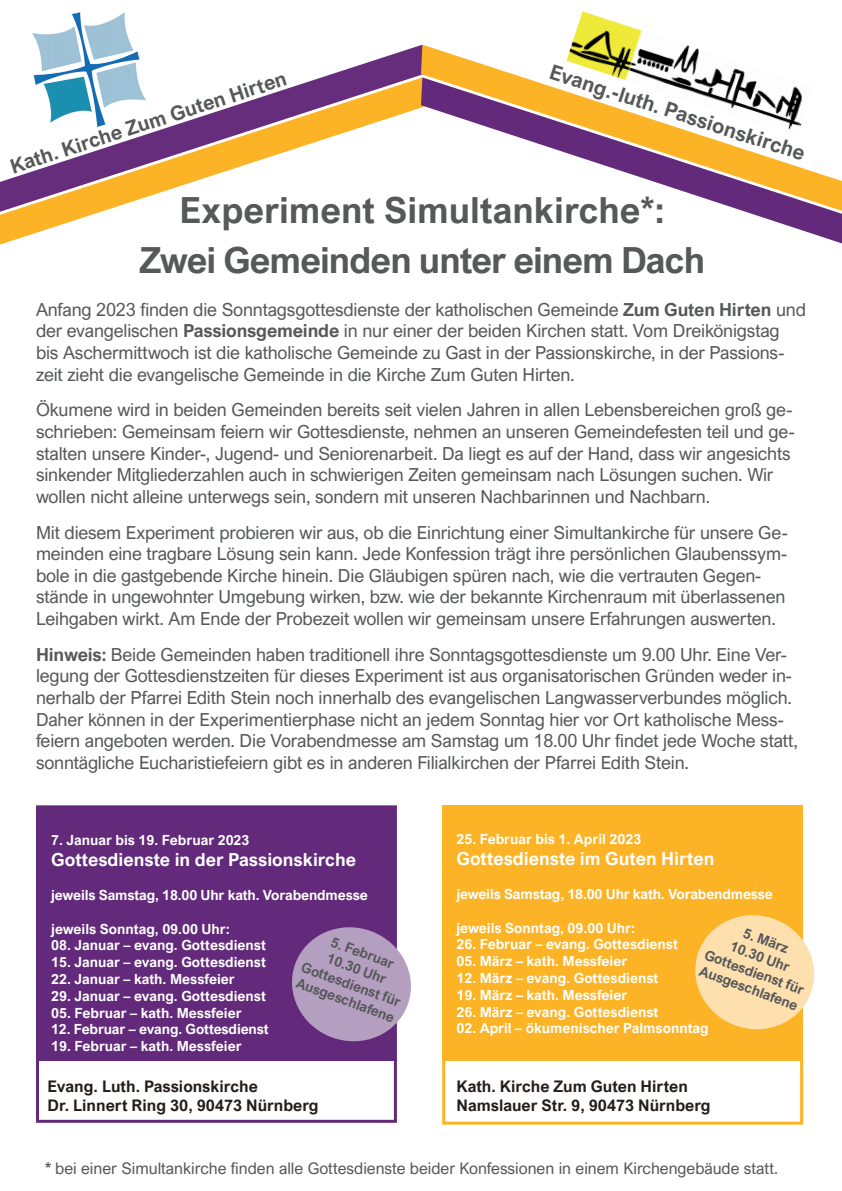
<style>
.page{position:relative;width:842px;height:1191px;background:#fff}
.page>*{position:absolute;margin:0;border:0;box-sizing:border-box;transform-origin:0 0}
.t1{font:700 36px "Arial Nova";letter-spacing:-.015em;color:#57585a}
.t2{font:700 20.6px "Arial Nova";color:#57585a}
.t3{font:700 20px "Arial Nova";color:#57585a}
.t4{font:18px/21.6px "Arial Nova";letter-spacing:-.01em;color:#57585a}
.t5{font:700 18px "Arial Nova";color:#fff}
.t6{font:700 16px/19.2px "Arial Nova";color:#241e1b}
.t7{font:16px "Arial Nova";color:#57585a}
.t8{font:700 14px "Arial Nova";color:#fff}
.t9{font:700 14px/16.8px "Arial Nova";color:#57585a;text-align:center}
.s1{font-weight:700}
</style>
<div class="page">
<img style="left:571px;top:11px;width:71px;height:34px">
<img style="left:32px;top:13px;width:99px;height:32px">
<svg style="left:33px;top:45px;width:388px;height:32px"></svg>
<svg style="left:0;top:77px;width:421px;height:167px"></svg>
<svg style="left:421px;top:45px;width:324px;height:32px"></svg>
<svg style="left:421px;top:77px;width:421px;height:166px"></svg>
<div style="left:36px;top:806px;width:360px;height:254px;background:#63297b"></div>
<div style="left:36px;top:1057px;width:361px;height:65px;border:3px solid #63297b"></div>
<div style="left:442px;top:805px;width:361px;height:255px;background:#fcb325"></div>
<div style="left:442px;top:1057px;width:361px;height:67px;border:3px solid #fcb325"></div>
<svg style="left:292px;top:919px;width:119px;height:129px"></svg>
<svg style="left:695px;top:915px;width:120px;height:115px"></svg>
<p class="t3" style="left:7px;top:156px;width:291px;rotate:-18deg">Kath. Kirche Zum Guten Hirten</p>
<p class="t2" style="left:554px;top:60px;width:269px;rotate:18deg">Evang.-luth. Passionskirche</p>
<h1 class="t1" style="left:180px;top:190px;width:487px">Experiment Simultankirche*:</h1>
<h1 class="t1" style="left:140px;top:239px;width:567px">Zwei Gemeinden unter einem Dach</h1>
<p class="t4" style="left:36px;top:299px;width:771px">Anfang 2023 finden die Sonntagsgottesdienste der katholischen Gemeinde <span class="s1">Zum Guten Hirten</span> und der evangelischen <span class="s1">Passionsgemeinde</span> in nur einer der beiden Kirchen statt. Vom Dreikönigstag bis Aschermittwoch ist die katholische Gemeinde zu Gast in der Passionskirche, in der Passions&shy;zeit zieht die evangelische Gemeinde in die Kirche Zum Guten Hirten.</p>
<p class="t4" style="left:36px;top:399px;width:760px">Ökumene wird in beiden Gemeinden bereits seit vielen Jahren in allen Lebensbereichen groß ge&shy;schrieben: Gemeinsam feiern wir Gottesdienste, nehmen an unseren Gemeindefesten teil und ge&shy;stalten unsere Kinder-, Jugend- und Seniorenarbeit. Da liegt es auf der Hand, dass wir angesichts sinkender Mitgliederzahlen auch in schwierigen Zeiten gemeinsam nach Lösungen suchen. Wir wollen nicht alleine unterwegs sein, sondern mit unseren Nachbarinnen und Nachbarn.</p>
<p class="t4" style="left:36px;top:521px;width:753px">Mit diesem Experiment probieren wir aus, ob die Einrichtung einer Simultankirche für unsere Ge&shy;meinden eine tragbare Lösung sein kann. Jede Konfession trägt ihre persönlichen Glaubenssym&shy;bole in die gastgebende Kirche hinein. Die Gläubigen spüren nach, wie die vertrauten Gegen&shy;stände in ungewohnter Umgebung wirken, bzw. wie der bekannte Kirchenraum mit überlassenen Leihgaben wirkt. Am Ende der Probezeit wollen wir gemeinsam unsere Erfahrungen auswerten.</p>
<p class="t4" style="left:36px;top:643px;width:763px"><span class="s1">Hinweis:</span> Beide Gemeinden haben traditionell ihre Sonntagsgottesdienste um 9.00 Uhr. Eine Ver&shy;legung der Gottesdienstzeiten für dieses Experiment ist aus organisatorischen Gründen weder in&shy;nerhalb der Pfarrei Edith Stein noch innerhalb des evangelischen Langwasserverbundes möglich.<br>Daher können in der Experimentierphase nicht an jedem Sonntag hier vor Ort katholische Mess&shy;feiern angeboten werden. Die Vorabendmesse am Samstag um 18.00 Uhr findet jede Woche statt, sonntägliche Eucharistiefeiern gibt es in anderen Filialkirchen der Pfarrei Edith Stein.</p>
<p class="t8" style="left:456px;top:830px;width:186px">25. Februar bis 1. April 2023</p>
<p class="t5" style="left:456px;top:848px;width:259px">Gottesdienste im Guten Hirten</p>
<p class="t8" style="left:456px;top:886px;width:318px">jeweils Samstag, 18.00 Uhr kath. Vorabendmesse</p>
<p class="t8" style="left:456px;top:919px;width:180px">jeweils Sonntag, 09.00 Uhr:</p>
<p class="t8" style="left:456px;top:936px;width:223px">26. Februar – evang. Gottesdienst</p>
<p class="t8" style="left:456px;top:953px;width:172px">05. März – kath. Messfeier</p>
<p class="t8" style="left:456px;top:970px;width:204px">12. März – evang. Gottesdienst</p>
<p class="t8" style="left:456px;top:986px;width:172px">19. März – kath. Messfeier</p>
<p class="t8" style="left:456px;top:1003px;width:204px">26. März – evang. Gottesdienst</p>
<p class="t8" style="left:456px;top:1020px;width:254px">02. April – ökumenischer Palmsonntag</p>
<p class="t8" style="left:51px;top:831px;width:200px">7. Januar bis 19. Februar 2023</p>
<p class="t5" style="left:51px;top:849px;width:306px">Gottesdienste in der Passionskirche</p>
<p class="t8" style="left:51px;top:887px;width:318px">jeweils Samstag, 18.00 Uhr kath. Vorabendmesse</p>
<p class="t8" style="left:51px;top:920px;width:180px">jeweils Sonntag, 09.00 Uhr:</p>
<p class="t8" style="left:51px;top:937px;width:216px">08. Januar – evang. Gottesdienst</p>
<p class="t8" style="left:51px;top:954px;width:216px">15. Januar – evang. Gottesdienst</p>
<p class="t8" style="left:51px;top:971px;width:185px">22. Januar – kath. Messfeier</p>
<p class="t8" style="left:51px;top:987px;width:216px">29. Januar – evang. Gottesdienst</p>
<p class="t8" style="left:51px;top:1004px;width:192px">05. Februar – kath. Messfeier</p>
<p class="t8" style="left:51px;top:1021px;width:219px">12. Februar – evang. Gottesdienst</p>
<p class="t8" style="left:51px;top:1038px;width:192px">19. Februar – kath. Messfeier</p>
<p class="t6" style="left:48px;top:1076px;width:273px">Evang. Luth. Passionskirche<br>Dr. Linnert Ring 30, 90473 Nürnberg</p>
<p class="t9" style="left:316px;top:926px;width:106px;rotate:20deg">5. Februar<br>10.30 Uhr<br>Gottesdienst für<br>Ausgeschlafene</p>
<p class="t9" style="left:719px;top:914px;width:106px;rotate:20deg">5. März<br>10.30 Uhr<br>Gottesdienst für<br>Ausgeschlafene</p>
<p class="t6" style="left:457px;top:1076px;width:256px">Kath. Kirche Zum Guten Hirten<br>Namslauer Str. 9, 90473 Nürnberg</p>
<p class="t7" style="left:45px;top:1158px;width:735px"><span class="s1">*</span> bei einer Simultankirche finden alle Gottesdienste beider Konfessionen in einem Kirchengebäude statt.</p>
</div>
